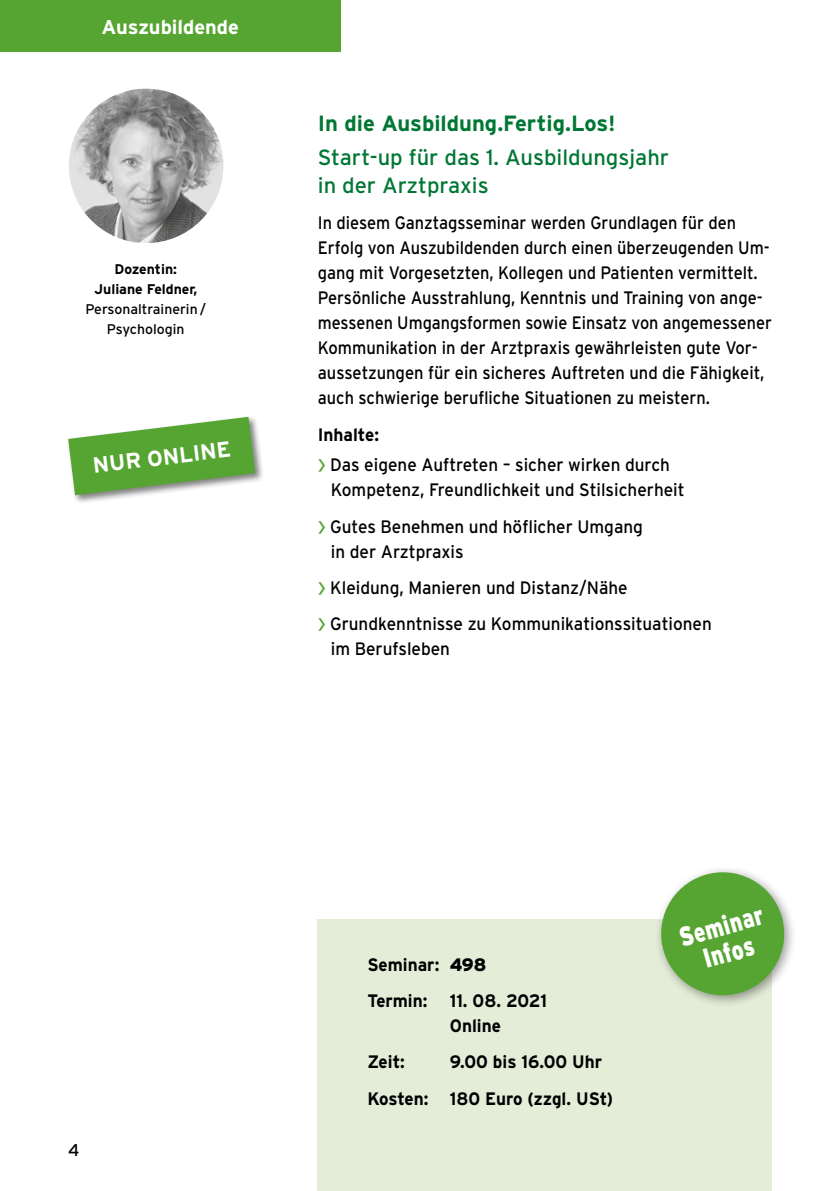
<style>
.page{position:relative;width:840px;height:1191px;background:#fff}
.page>*{position:absolute;margin:0;border:0;box-sizing:border-box;transform-origin:0 0}
.t1{font:900 27.2px "Interstate";color:#fff;scale:.77 1}
.t2{font:22px/28px "Interstate";color:#007734}
.t3{font:700 22px "Interstate";color:#007734}
.t4{font:700 22px "Interstate";color:#fff}
.t5{font:700 20px "Interstate";color:#fff}
.t6{font:18px/25px "Interstate";color:#000;scale:.91 1}
.t7{font:18px/36.4px "Interstate";color:#000;scale:.95 1}
.t8{font:700 18px/25px "Interstate";color:#000;scale:.95 1}
.t9{font:17px "Interstate";color:#000}
.t10{font:14px/20px "Interstate";color:#000;text-align:center}
.t11{font:700 14px/20px "Interstate";color:#000;text-align:center}
.s1{font-weight:700}
.s2{font-family:"Myriad Pro";font-size:34px;color:#56a532}
.s3{font-weight:900}
</style>
<div class="page">
<div style="left:0;top:0;width:340px;height:51px;background:#56a532"></div>
<img style="left:69px;top:89px;width:154px;height:154px;border-radius:77px">
<div style="left:317px;top:919px;width:454px;height:272px;background:#e3edd8"></div>
<div style="left:653px;top:865px;width:144px;height:143px;background:#000;opacity:.4"></div>
<svg style="left:653px;top:865px;width:139px;height:139px"></svg>
<div style="left:66px;top:415px;width:199px;height:90px;background:#000;opacity:.5"></div>
<svg style="left:68px;top:417px;width:187px;height:78px"></svg>
<p class="t5" style="left:101px;top:15px;width:139px">Auszubildende</p>
<p class="t11" style="left:94px;top:258px;width:105px">Dozentin:<br>Juliane Feldner,</p>
<p class="t10" style="left:85px;top:298px;width:122px">Personaltrainerin /<br>Psychologin</p>
<p class="t4" style="left:91px;top:453px;width:140px;rotate:-7deg">NUR ONLINE</p>
<p class="t3" style="left:317px;top:111px;width:299px">In die Ausbildung.Fertig.Los!</p>
<p class="t2" style="left:317px;top:143px;width:352px">Start-up für das 1. Ausbildungsjahr in der Arztpraxis</p>
<p class="t6" style="left:317px;top:210px;width:500px">In diesem Ganztagsseminar werden Grundlagen für den Erfolg von Auszubildenden durch einen überzeugenden Um&shy;gang mit Vorgesetzten, Kollegen und Patienten vermittelt.<br>Persönliche Ausstrahlung, Kenntnis und Training von ange&shy;messenen Umgangsformen sowie Einsatz von angemessener Kommunikation in der Arztpraxis gewährleisten gute Vor&shy;aussetzungen für ein sicheres Auftreten und die Fähigkeit, auch schwierige berufliche Situationen zu meistern.</p>
<p class="t7" style="left:317px;top:419px;width:372px;line-height:30.6px"><span class="s1">Inhalte:<br></span><span class="s2">›</span> Das eigene Auftreten – sicher wirken durch</p>
<p class="t7" style="left:317px;top:471px;width:387px;text-indent:13px">Kompetenz, Freundlichkeit und Stilsicherheit <span class="s2">›</span> Gutes Benehmen und höflicher Umgang</p>
<p class="t7" style="left:317px;top:533px;width:416px;text-indent:13px">in der Arztpraxis<br><span class="s2">›</span> Kleidung, Manieren und Distanz/Nähe<br><span class="s2">›</span> Grundkenntnisse zu Kommunikationssituationen</p>
<p class="t7" style="left:331px;top:631px;width:127px">im Berufsleben</p>
<p class="t9" style="left:68px;top:1140px;width:13px">4</p>
<p class="t8" style="left:367px;top:951px;width:126px">Seminar: <span class="s3">498</span></p>
<p class="t8" style="left:449px;top:988px;width:104px;text-indent:-82px">Termin: 11. 08. 2021<br>Online</p>
<p class="t8" style="left:367px;top:1049px;width:41px">Zeit:</p>
<p class="t8" style="left:367px;top:1043px;width:260px;line-height:36.4px;text-indent:82px">9.00 bis 16.00 Uhr<br>Kosten: 180 Euro (zzgl. USt)</p>
<h1 class="t1" style="left:675px;top:923px;width:114px;rotate:-16deg">Seminar</h1>
<h1 class="t1" style="left:699px;top:944px;width:69px;rotate:-16deg">Infos</h1>
</div>
